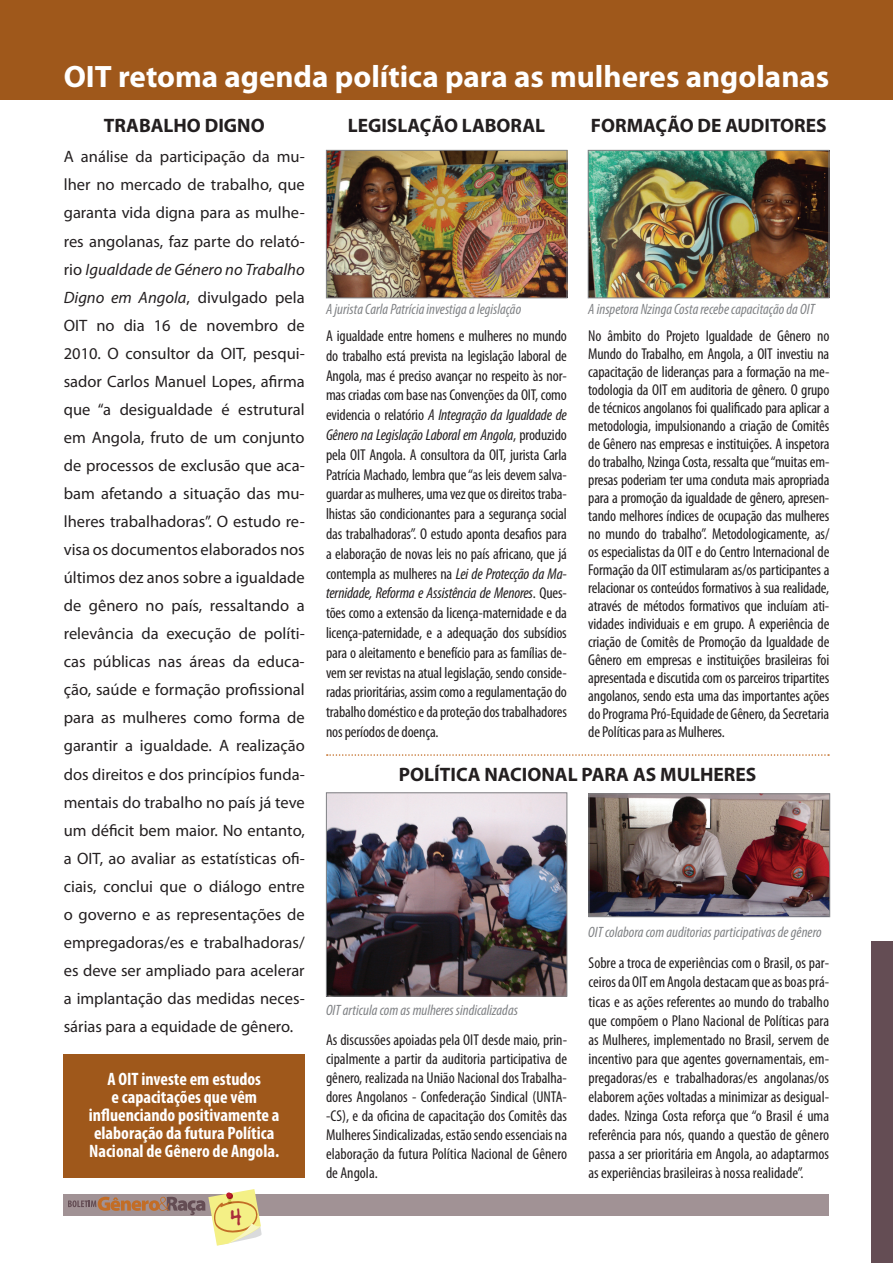
<style>
.page{position:relative;width:893px;height:1263px;background:#fff}
.page>*{position:absolute;margin:0;border:0;box-sizing:border-box;transform-origin:0 0}
.t1{font:45px "Valerie Hand";color:#aa2e3b}
.t2{font:700 31.05px "Myriad Pro";color:#fff}
.t3{font:700 19.5px "Myriad Pro";color:#231f20}
.t4{font:700 condensed 18px/18px "Myriad Pro";color:#fff;text-align:center}
.t5{font:16.5px/28px "Myriad Pro";color:#231f20;text-align:justify}
.t6{font:condensed 15.75px/18px "Myriad Pro";letter-spacing:-.005em;color:#231f20;text-align:justify}
.t7{font:italic condensed 15px "Myriad Pro";color:#808285}
.s1{font-style:italic}
</style>
<div class="page">
<div style="left:872px;top:942px;width:21px;height:321px;background:#644d54"></div>
<div style="left:0;top:0;width:893px;height:100px;background:#9f581b"></div>
<div style="left:64px;top:1054px;width:241px;height:124px;background:#9f581b"></div>
<img style="left:328px;top:152px;width:237px;height:144px">
<div style="left:326px;top:150px;width:241px;height:148px;border:1px solid #808285"></div>
<img style="left:590px;top:152px;width:237px;height:144px">
<div style="left:588px;top:150px;width:241px;height:148px;border:1px solid #808285"></div>
<svg style="left:327px;top:754px;width:502px;height:2px"></svg>
<img style="left:328px;top:794px;width:237px;height:200px">
<div style="left:326px;top:792px;width:241px;height:204px;border:1px solid #808285"></div>
<img style="left:590px;top:795px;width:238px;height:120px">
<div style="left:588px;top:793px;width:242px;height:124px;border:1px solid #808285"></div>
<div style="left:64px;top:1194px;width:765px;height:21px;background:#a19295"></div>
<svg style="left:68px;top:1189px;width:194px;height:56px"></svg>
<h2 class="t2" style="left:64px;top:56px;width:767px">OIT retoma agenda política para as mulheres angolanas</h2>
<p class="t3" style="left:104px;top:113px;width:162px">TRABALHO DIGNO</p>
<p class="t3" style="left:348px;top:113px;width:199px">LEGISLAÇÃO LABORAL</p>
<p class="t3" style="left:591px;top:113px;width:237px">FORMAÇÃO DE AUDITORES</p>
<p class="t5" style="left:64px;top:143px;width:242px">A análise da participação da mu&shy;lher no mercado de trabalho, que garanta vida digna para as mulhe&shy;res angolanas, faz parte do relató&shy;rio <span class="s1">Igualdade de Género no Trabalho Digno em Angola</span>, divulgado pela OIT no dia 16 de novembro de 2010. O consultor da OIT, pesqui&shy;sador Carlos Manuel Lopes, afirma que “a desigualdade é estrutural em Angola, fruto de um conjunto de processos de exclusão que aca&shy;bam afetando a situação das mu&shy;lheres trabalhadoras”. O estudo re&shy;visa os documentos elaborados nos últimos dez anos sobre a igualdade de gênero no país, ressaltando a relevância da execução de políti&shy;cas públicas nas áreas da educa&shy;ção, saúde e formação profissional para as mulheres como forma de garantir a igualdade. A realização dos direitos e dos princípios funda&shy;mentais do trabalho no país já teve um déficit bem maior. No entanto, a OIT, ao avaliar as estatísticas ofi&shy;ciais, conclui que o diálogo entre o governo e as representações de empregadoras/es e trabalhadoras/ es deve ser ampliado para acelerar a implantação das medidas neces&shy;sárias para a equidade de gênero.</p>
<p class="t4" style="left:89px;top:1069px;width:192px">A OIT investe em estudos<br>e capacitações que vêm influenciando positivamente a elaboração da futura Política<br>Nacional de Gênero de Angola.</p>
<h1 class="t1" style="left:230px;top:1183px;width:13px">4</h1>
<p class="t7" style="left:326px;top:300px;width:197px">A jurista Carla Patrícia investiga a legislação</p>
<p class="t7" style="left:588px;top:300px;width:228px">A inspetora Nzinga Costa recebe capacitação da OIT</p>
<p class="t6" style="left:326px;top:326px;width:242px;line-height:19.8px">A igualdade entre homens e mulheres no mundo do trabalho está prevista na legislação laboral de Angola, mas é preciso avançar no respeito às nor&shy;mas criadas com base nas Convenções da OIT, como evidencia o relatório <span class="s1">A Integração da Igualdade de Gênero na Legislação Laboral em Angola</span>, produzido pela OIT Angola. A consultora da OIT, jurista Carla Patrícia Machado, lembra que “as leis devem salva&shy;guardar as mulheres, uma vez que os direitos traba&shy;lhistas são condicionantes para a segurança social das trabalhadoras”. O estudo aponta desafios para a elaboração de novas leis no país africano, que já contempla as mulheres na <span class="s1">Lei de Protecção da Ma&shy;ternidade, Reforma e Assistência de Menores</span>. Ques&shy;tões como a extensão da licença-maternidade e da licença-paternidade, e a adequação dos subsídios para o aleitamento e benefício para as famílias de&shy;vem ser revistas na atual legislação, sendo conside&shy;radas prioritárias, assim como a regulamentação do trabalho doméstico e da proteção dos trabalhadores nos períodos de doença.</p>
<p class="t6" style="left:588px;top:327px;width:243px">No âmbito do Projeto Igualdade de Gênero no Mundo do Trabalho, em Angola, a OIT investiu na capacitação de lideranças para a formação na me&shy;todologia da OIT em auditoria de gênero. O grupo de técnicos angolanos foi qualificado para aplicar a metodologia, impulsionando a criação de Comitês de Gênero nas empresas e instituições. A inspetora do trabalho, Nzinga Costa, ressalta que “muitas em&shy;presas poderiam ter uma conduta mais apropriada para a promoção da igualdade de gênero, apresen&shy;tando melhores índices de ocupação das mulheres no mundo do trabalho”. Metodologicamente, as/ os especialistas da OIT e do Centro Internacional de Formação da OIT estimularam as/os participantes a relacionar os conteúdos formativos à sua realidade, através de métodos formativos que incluíam ati&shy;vidades individuais e em grupo. A experiência de criação de Comitês de Promoção da Igualdade de Gênero em empresas e instituições brasileiras foi apresentada e discutida com os parceiros tripartites angolanos, sendo esta uma das importantes ações do Programa Pró-Equidade de Gênero, da Secretaria de Políticas para as Mulheres.</p>
<p class="t3" style="left:399px;top:762px;width:359px">POLÍTICA NACIONAL PARA AS MULHERES</p>
<p class="t7" style="left:326px;top:1001px;width:194px">OIT articula com as mulheres sindicalizadas</p>
<p class="t6" style="left:326px;top:1030px;width:243px;line-height:19px">As discussões apoiadas pela OIT desde maio, prin&shy;cipalmente a partir da auditoria participativa de gênero, realizada na União Nacional dos Trabalha&shy;dores Angolanos - Confederação Sindical (UNTA--CS), e da oficina de capacitação dos Comitês das Mulheres Sindicalizadas, estão sendo essenciais na elaboração da futura Política Nacional de Gênero de Angola.</p>
<p class="t7" style="left:588px;top:923px;width:235px">OIT colabora com auditorias participativas de gênero</p>
<p class="t6" style="left:588px;top:953px;width:242px;line-height:19px">Sobre a troca de experiências com o Brasil, os par&shy;ceiros da OIT em Angola destacam que as boas prá&shy;ticas e as ações referentes ao mundo do trabalho que compõem o Plano Nacional de Políticas para as Mulheres, implementado no Brasil, servem de incentivo para que agentes governamentais, em&shy;pregadoras/es e trabalhadoras/es angolanas/os elaborem ações voltadas a minimizar as desigual&shy;dades. Nzinga Costa reforça que “o Brasil é uma referência para nós, quando a questão de gênero passa a ser prioritária em Angola, ao adaptarmos as experiências brasileiras à nossa realidade”.</p>
</div>
